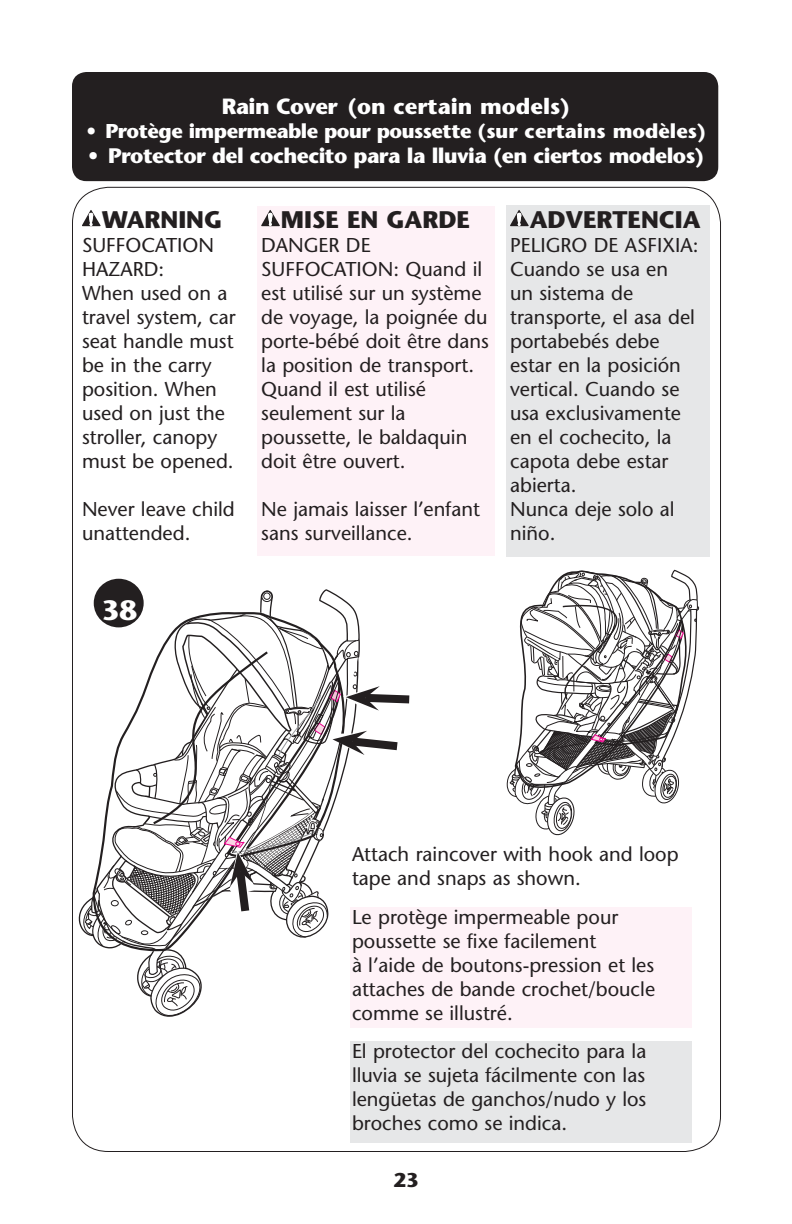
<style>
.page{position:relative;width:792px;height:1224px;background:#fff}
.page>*{position:absolute;margin:0;border:0;box-sizing:border-box;transform-origin:0 0}
.t1{font:700 28px "Stone Sans";color:#fff}
.t2{font:700 24px "Stone Sans";color:#231f20}
.t3{font:700 22px "Stone Sans";color:#fff}
.t4{font:700 21px "Stone Sans";letter-spacing:-.025em;color:#fff}
.t5{font:20px/24px "Stone Sans";color:#231f20}
.t6{font:700 20px "Stone Sans";letter-spacing:-.025em;color:#fff}
.t7{font:700 20px "Stone Sans";color:#231f20}
</style>
<div class="page">
<div style="left:72px;top:72px;width:646px;height:109px;background:#231f20;border-radius:14px"></div>
<div style="left:264px;top:593px;width:6px;height:7px;border:1px solid #231f20;border-radius:50%"></div>
<div style="left:261px;top:591px;width:11px;height:11px;border:1px solid #231f20;border-radius:50%"></div>
<div style="left:94px;top:579px;width:50px;height:48px;background:#231f20;border-radius:50%"></div>
<svg style="left:507px;top:570px;width:192px;height:266px"></svg>
<div style="left:506px;top:206px;width:204px;height:351px;background:#e6e7e8"></div>
<svg style="left:510px;top:210px;width:19px;height:16px"></svg>
<svg style="left:82px;top:210px;width:18px;height:16px"></svg>
<div style="left:257px;top:206px;width:238px;height:349px;background:#fef2f7"></div>
<svg style="left:261px;top:210px;width:19px;height:16px"></svg>
<div style="left:350px;top:907px;width:342px;height:121px;background:#fef2f7"></div>
<div style="left:350px;top:1041px;width:342px;height:101px;background:#e6e7e8"></div>
<svg style="left:83px;top:613px;width:327px;height:404px"></svg>
<p class="t3" style="left:222px;top:97px;width:350px">Rain Cover (on certain models)</p>
<p class="t6" style="left:86px;top:123px;width:621px">• Protège impermeable pour poussette (sur certains modèles)</p>
<p class="t4" style="left:88px;top:147px;width:618px">• Protector del cochecito para la lluvia (en ciertos modelos)</p>
<p class="t2" style="left:102px;top:211px;width:122px">WARNING</p>
<p class="t5" style="left:82px;top:235px;width:155px">SUFFOCATION<br>HAZARD:<br>When used on a travel system, car seat handle must be in the carry position. When used on just the stroller, canopy must be opened.</p>
<p class="t5" style="left:82px;top:499px;width:154px">Never leave child unattended.</p>
<h1 class="t1" style="left:102px;top:599px;width:37px">38</h1>
<p class="t2" style="left:281px;top:211px;width:191px">MISE EN GARDE</p>
<p class="t5" style="left:261px;top:235px;width:229px">DANGER DE<br>SUFFOCATION: Quand il est utilisé sur un système de voyage, la poignée du porte-bébé doit être dans la position de transport.<br>Quand il est utilisé seulement sur la poussette, le baldaquin doit être ouvert.</p>
<p class="t5" style="left:261px;top:499px;width:220px">Ne jamais laisser l’enfant sans surveillance.</p>
<p class="t2" style="left:530px;top:211px;width:172px">ADVERTENCIA</p>
<p class="t5" style="left:510px;top:235px;width:190px">PELIGRO DE ASFIXIA:<br>Cuando se usa en<br>un sistema de transporte, el asa del portabebés debe estar en la posición vertical. Cuando se usa exclusivamente en el cochecito, la capota debe estar abierta.<br>Nunca deje solo al niño.</p>
<p class="t5" style="left:352px;top:845px;width:328px">Attach raincover with hook and loop tape and snaps as shown.</p>
<p class="t5" style="left:352px;top:907px;width:305px">Le protège impermeable pour poussette se fixe facilement<br>à l’aide de boutons-pression et les attaches de bande crochet/boucle comme se illustré.</p>
<p class="t5" style="left:352px;top:1041px;width:296px;text-align:justify">El protector del cochecito para la lluvia se sujeta fácilmente con las lengüetas de ganchos/nudo y los broches como se indica.</p>
<p class="t7" style="left:393px;top:1172px;width:27px">23</p>
</div>
